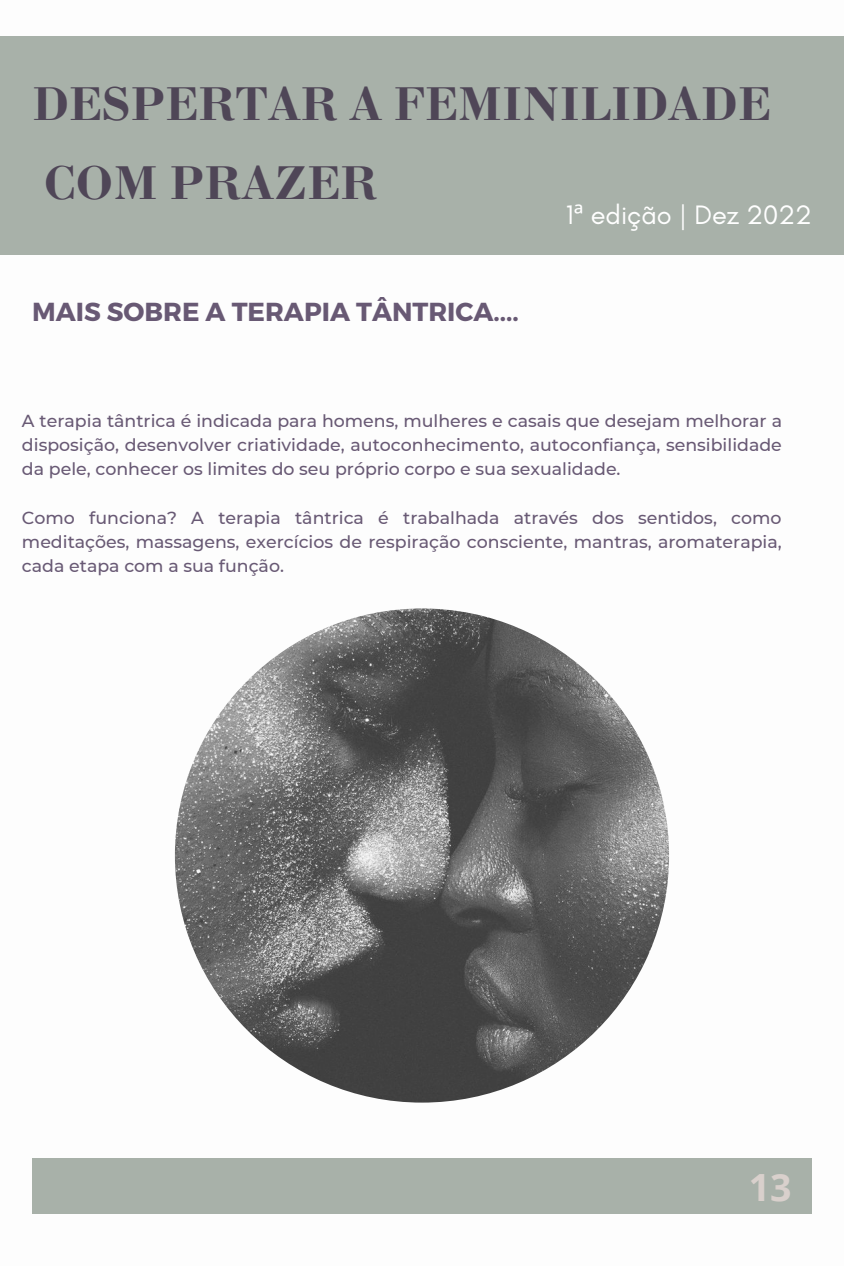
<style>
.page{position:relative;width:844px;height:1266px;background:#fff}
.page>*{position:absolute;margin:0;border:0;box-sizing:border-box;transform-origin:0 0}
.t1{font:700 49.8px/78.8px "Bodoni";color:#4f4657}
.t2{font:700 37.5px "Open Sans";color:#d9d0cc}
.t3{font:27.15px "Glacial Indifference";color:#fff}
.t4{font:700 26.03px "Montserrat";color:#685974}
.t5{font:500 17.4px/24.2px "Montserrat";color:#685974;text-align:justify}
.s1{font-family:"Noto Sans"}
</style>
<div class="page">
<div style="left:0;top:36px;width:844px;height:218px;background:#a8b1a9"></div>
<div style="left:32px;top:1158px;width:780px;height:56px;background:#a8b1a9"></div>
<img style="left:175px;top:608px;width:494px;height:494px;border-radius:50%">
<h1 class="t1" style="left:32px;top:66px;width:740px">DESPERTAR A FEMINILIDADE<br>COM PRAZER</h1>
<h3 class="t4" style="left:32px;top:295px;width:488px">MAIS SOBRE A TERAPIA TÂNTRICA....</h3>
<h3 class="t3" style="left:566px;top:198px;width:247px">1<span class="s1">ª</span> edição | Dez 2022</h3>
<p class="t5" style="left:22px;top:409px;width:761px">A terapia tântrica é indicada para homens, mulheres e casais que desejam melhorar a disposição, desenvolver criatividade, autoconhecimento, autoconfiança, sensibilidade da pele, conhecer os limites do seu próprio corpo e sua sexualidade.</p>
<p class="t5" style="left:22px;top:505px;width:761px">Como funciona? A terapia tântrica é trabalhada através dos sentidos, como meditações, massagens, exercícios de respiração consciente, mantras, aromaterapia, cada etapa com a sua função.</p>
<h2 class="t2" style="left:749px;top:1160px;width:44px">13</h2>
</div>
